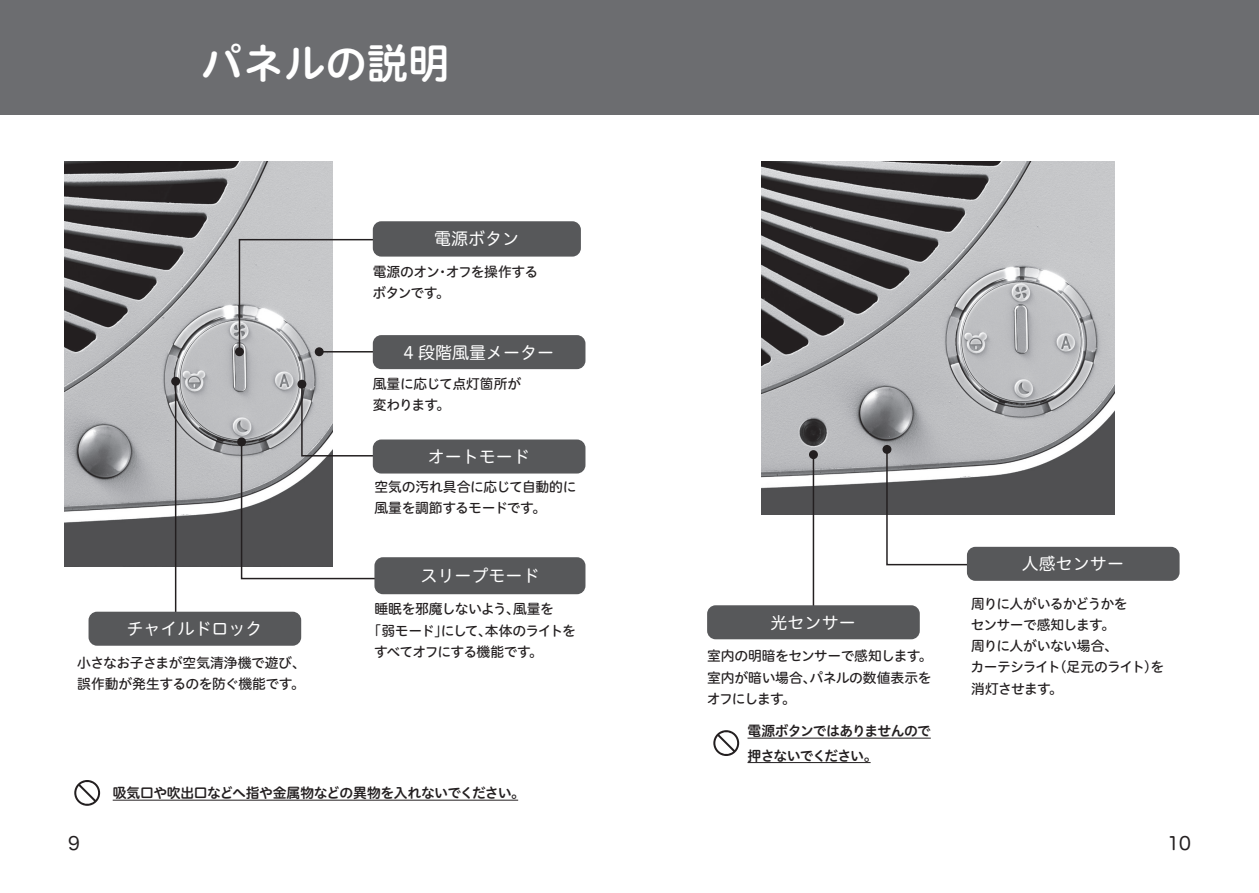
<style>
.page{position:relative;width:1259px;height:893px;background:#fff}
.page>*{position:absolute;margin:0;border:0;box-sizing:border-box;transform-origin:0 0}
.t1{font:41.4px "Hiragino UD Sans R Std W6";color:#fff}
.t2{font:18px "Hira Maru Pro W4";color:#231f20}
.中フォント{font:16.95px "Hiragino UD Sans R Std W4";color:#fff}
.t3{font:13.8px/21.3px "Hiragino UD Sans R Std W5";letter-spacing:-.04em;color:#231f20}
.t4{font:13.8px/21.3px "Hiragino UD Sans R Std W5";letter-spacing:-.06em;color:#231f20}
.t5{font:13.8px/24.5px "Hiragino UD Sans R Std W6";letter-spacing:-.045em;color:#231f20}
.t6{font:13.8px "Hiragino UD Sans R Std W5";letter-spacing:-.09em;color:#231f20}
</style>
<div class="page">
<div style="left:0;top:0;width:1259px;height:115px;background:#6c6d70"></div>
<img style="left:64px;top:161px;width:268px;height:405px">
<hr style="left:175px;top:381px;width:1px;height:239px;background:#231f20">
<div style="left:171px;top:377px;width:9px;height:9px;background:#231f20;border-radius:50%"></div>
<svg style="left:74px;top:780px;width:26px;height:26px"></svg>
<svg style="left:75px;top:781px;width:24px;height:24px"></svg>
<hr style="left:113px;top:800px;width:405px;height:1px;background:#231f20">
<div style="left:315px;top:347px;width:9px;height:9px;background:#231f20;border-radius:50%"></div>
<div style="left:237px;top:437px;width:9px;height:9px;background:#231f20;border-radius:50%"></div>
<svg style="left:238px;top:238px;width:141px;height:115px"></svg>
<div style="left:235px;top:347px;width:9px;height:9px;background:#231f20;border-radius:50%"></div>
<svg style="left:240px;top:383px;width:157px;height:197px"></svg>
<div style="left:297px;top:380px;width:9px;height:9px;background:#231f20;border-radius:50%"></div>
<div style="left:373px;top:221px;width:208px;height:36px;background:#57585a;border-radius:9px"></div>
<div style="left:373px;top:335px;width:212px;height:34px;background:#57585a;border-radius:9px"></div>
<div style="left:373px;top:439px;width:212px;height:34px;background:#57585a;border-radius:9px"></div>
<div style="left:374px;top:557px;width:211px;height:37px;background:#57585a;border-radius:9px"></div>
<div style="left:89px;top:612px;width:212px;height:34px;background:#57585a;border-radius:9px"></div>
<img style="left:761px;top:161px;width:353px;height:353px">
<svg style="left:885px;top:448px;width:117px;height:118px"></svg>
<div style="left:882px;top:445px;width:9px;height:9px;background:#231f20;border-radius:50%"></div>
<hr style="left:812px;top:455px;width:2px;height:153px;background:#231f20">
<div style="left:809px;top:450px;width:9px;height:9px;background:#231f20;border-radius:50%"></div>
<svg style="left:713px;top:730px;width:26px;height:26px"></svg>
<svg style="left:714px;top:731px;width:24px;height:24px"></svg>
<hr style="left:747px;top:738px;width:184px;height:1px;background:#231f20">
<hr style="left:747px;top:762px;width:123px;height:1px;background:#231f20">
<div style="left:707px;top:605px;width:212px;height:34px;background:#57585a;border-radius:9px"></div>
<div style="left:967px;top:547px;width:212px;height:34px;background:#57585a;border-radius:9px"></div>
<p class="t1" style="left:201px;top:32px;width:250px">パネルの説明</p>
<p class="中フォント" style="left:434px;top:226px;width:87px">電源ボタン</p>
<p class="t3" style="left:372px;top:260px;width:167px">電源のオン・オフを操作するボタンです。</p>
<p class="中フォント" style="left:403px;top:339px;width:152px">4 段階風量メーター</p>
<p class="t3" style="left:373px;top:372px;width:150px">風量に応じて点灯箇所が変わります。</p>
<p class="中フォント" style="left:428px;top:444px;width:104px">オートモード</p>
<p class="t3" style="left:374px;top:475px;width:204px">空気の汚れ具合に応じて自動的に風量を調節するモードです。</p>
<p class="中フォント" style="left:126px;top:616px;width:138px">チャイルドロック</p>
<p class="t3" style="left:77px;top:651px;width:230px">小さなお子さまが空気清浄機で遊び、誤作動が発生するのを防ぐ機能です。</p>
<p class="中フォント" style="left:420px;top:563px;width:121px">スリープモード</p>
<p class="t3" style="left:374px;top:598px;width:181px">睡眠を邪魔しないよう、風量を</p>
<p class="t6" style="left:367px;top:620px;width:210px">「弱モード」にして、本体のライトを</p>
<p class="t4" style="left:374px;top:640px;width:170px">すべてオフにする機能です。</p>
<p class="t5" style="left:113px;top:780px;width:414px">吸気口や吹出口などへ指や金属物などの異物を入れないでください。</p>
<p class="中フォント" style="left:770px;top:610px;width:87px">光センサー</p>
<p class="t3" style="left:707px;top:645px;width:227px;text-align:justify">室内の明暗をセンサーで感知します。室内が暗い場合、パネルの数値表示をオフにします。</p>
<p class="t5" style="left:747px;top:718px;width:185px">電源ボタンではありませんので押さないでください。</p>
<p class="中フォント" style="left:1022px;top:551px;width:104px">人感センサー</p>
<p class="t4" style="left:970px;top:592px;width:195px">周りに人がいるかどうかを<br>センサーで感知します。<br>周りに人がいない場合、<br>カーテシライト（足元のライト）を消灯させます。</p>
<h2 class="t2" style="left:68px;top:827px;width:13px">9</h2>
<h2 class="t2" style="left:1167px;top:827px;width:25px">10</h2>
</div>
